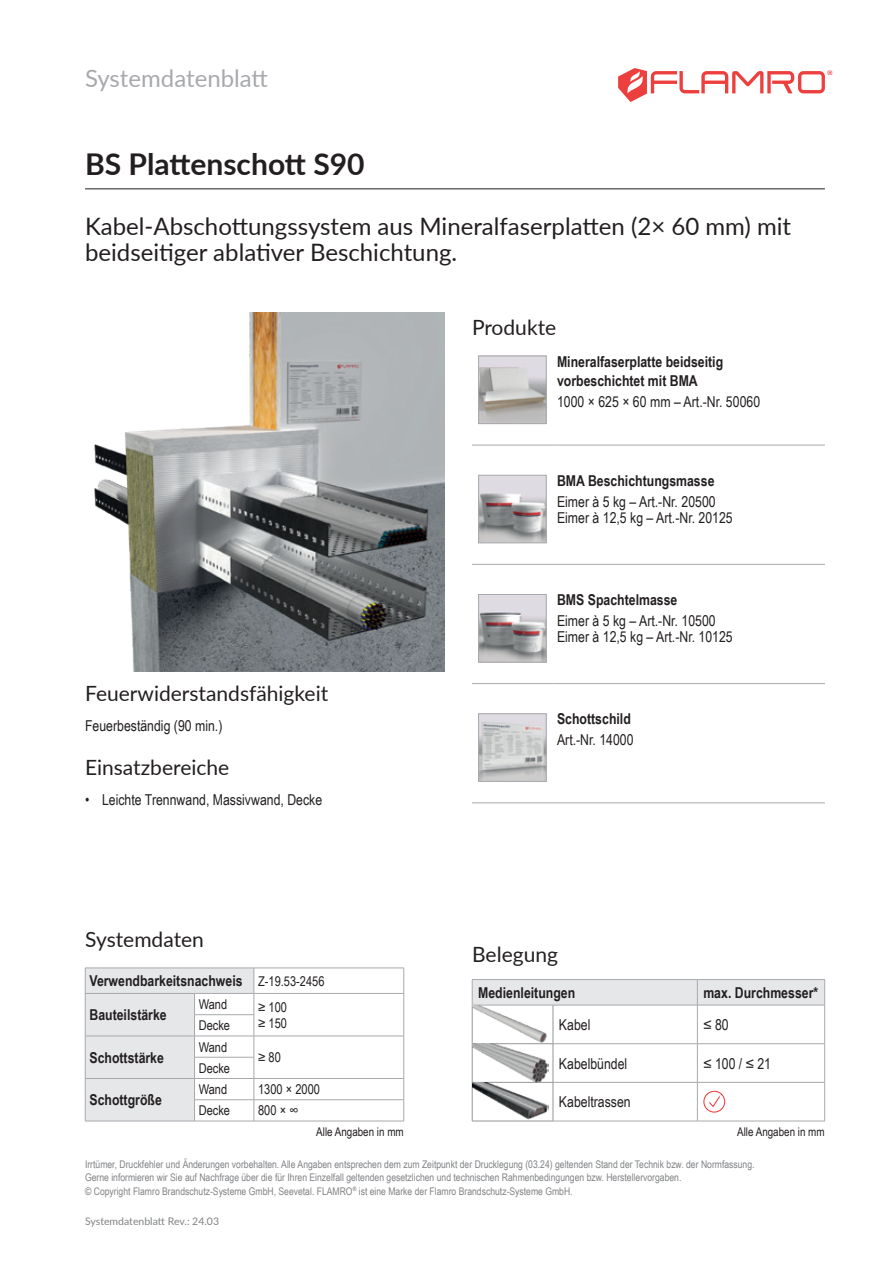
<style>
.page{position:relative;width:893px;height:1263px;background:#fff}
.page>*{position:absolute;margin:0;border:0;box-sizing:border-box;transform-origin:0 0}
.t1{font:700 30px "Lato";color:#231f20}
.t2{font:24px/25.5px "Lato";color:#231f20}
.t3{font:24px "Lato";color:#a8a9ad}
.t4{font:21px "Lato";color:#231f20}
.t5{font:15px/16.5px "Arial Narrow";color:#231f20}
.t6{font:700 15px/19.5px "Arial Narrow";color:#231f20}
.t7{font:13.5px "Arial Narrow";color:#231f20}
.t8{font:12px "Arial Narrow";color:#231f20}
.t9{font:10.5px/13.6px "Arial Narrow";color:#808285}
.t10{font:10.5px "Lato";color:#808285}
.s1{font-weight:400;font-size:13.5px}
</style>
<div class="page">
<svg style="left:618px;top:68px;width:214px;height:34px"></svg>
<hr style="left:85px;top:188px;width:740px;height:1px;background:#231f20">
<hr style="left:472px;top:1121px;width:81px;height:1px;background:#939598">
<hr style="left:553px;top:1121px;width:144px;height:1px;background:#a8a9ad">
<hr style="left:697px;top:1121px;width:128px;height:1px;background:#a8a9ad">
<svg style="left:472px;top:979px;width:353px;height:142px"></svg>
<hr style="left:85px;top:1121px;width:109px;height:1px;background:#a8a9ad">
<hr style="left:194px;top:1121px;width:60px;height:1px;background:#a8a9ad">
<hr style="left:254px;top:1121px;width:150px;height:1px;background:#a8a9ad">
<svg style="left:85px;top:968px;width:319px;height:153px"></svg>
<hr style="left:254px;top:993px;width:150px;height:1px;background:#a8a9ad">
<img style="left:94px;top:313px;width:350px;height:359px">
<hr style="left:553px;top:445px;width:272px;height:1px;background:#a8a9ad">
<hr style="left:472px;top:445px;width:81px;height:1px;background:#a8a9ad">
<img style="left:480px;top:358px;width:64px;height:64px">
<div style="left:478px;top:356px;width:68px;height:68px;border:1px solid #a8a9ad"></div>
<hr style="left:553px;top:683px;width:272px;height:1px;background:#a8a9ad">
<hr style="left:472px;top:683px;width:81px;height:1px;background:#a8a9ad">
<img style="left:480px;top:596px;width:64px;height:64px">
<div style="left:478px;top:594px;width:68px;height:68px;border:1px solid #a8a9ad"></div>
<hr style="left:472px;top:564px;width:81px;height:1px;background:#a8a9ad">
<hr style="left:553px;top:564px;width:272px;height:1px;background:#a8a9ad">
<img style="left:480px;top:477px;width:64px;height:64px">
<div style="left:478px;top:475px;width:68px;height:68px;border:1px solid #a8a9ad"></div>
<hr style="left:553px;top:803px;width:272px;height:1px;background:#a8a9ad">
<hr style="left:472px;top:803px;width:81px;height:1px;background:#a8a9ad">
<img style="left:480px;top:715px;width:64px;height:65px">
<div style="left:478px;top:713px;width:68px;height:69px;border:1px solid #a8a9ad"></div>
<h2 class="t3" style="left:85px;top:61px;width:184px">Systemdatenblatt</h2>
<h1 class="t1" style="left:85px;top:142px;width:281px">BS Plattenschott S90</h1>
<h2 class="t2" style="left:85px;top:213px;width:708px">Kabel-Abschottungssystem aus Mineralfaserplatten (2× 60 mm) mit beidseitiger ablativer Beschichtung.</h2>
<h3 class="t4" style="left:472px;top:312px;width:86px">Produkte</h3>
<h3 class="t6" style="left:557px;top:351px;width:168px">Mineralfaserplatte beidseitig vorbeschichtet mit BMA</h3>
<h3 class="t5" style="left:557px;top:393px;width:205px">1000 × 625 × 60 mm – Art.-Nr. 50060</h3>
<h3 class="t6" style="left:557px;top:470px;width:159px">BMA Beschichtungsmasse</h3>
<h3 class="t5" style="left:557px;top:493px;width:177px">Eimer à 5 kg – Art.-Nr. 20500<br>Eimer à 12,5 kg – Art.-Nr. 20125</h3>
<h3 class="t4" style="left:85px;top:678px;width:245px">Feuerwiderstandsfähigkeit</h3>
<h3 class="t5" style="left:85px;top:716px;width:139px">Feuerbeständig (90 min.)</h3>
<h3 class="t4" style="left:85px;top:752px;width:146px">Einsatzbereiche</h3>
<h3 class="t5" style="left:85px;top:791px;width:239px">• Leichte Trennwand, Massivwand, Decke</h3>
<h3 class="t4" style="left:85px;top:924px;width:120px">Systemdaten</h3>
<h3 class="t6" style="left:89px;top:970px;width:237px">Verwendbarkeitsnachweis <span class="s1">Z-19.53-2456</span></h3>
<h3 class="t6" style="left:89px;top:1004px;width:79px">Bauteilstärke</h3>
<p class="t7" style="left:199px;top:994px;width:30px">Wand</p>
<p class="t7" style="left:258px;top:997px;width:30px">≥ 100</p>
<p class="t7" style="left:199px;top:1015px;width:33px">Decke</p>
<p class="t7" style="left:258px;top:1013px;width:30px">≥ 150</p>
<h3 class="t6" style="left:89px;top:1047px;width:76px">Schottstärke</h3>
<h3 class="t6" style="left:89px;top:1089px;width:74px">Schottgröße</h3>
<p class="t7" style="left:199px;top:1037px;width:30px">Wand</p>
<p class="t7" style="left:199px;top:1058px;width:33px">Decke</p>
<p class="t7" style="left:258px;top:1047px;width:24px">≥ 80</p>
<p class="t7" style="left:199px;top:1079px;width:30px">Wand</p>
<p class="t7" style="left:258px;top:1079px;width:63px">1300 × 2000</p>
<p class="t7" style="left:199px;top:1101px;width:33px">Decke</p>
<p class="t7" style="left:258px;top:1101px;width:42px">800 × ∞</p>
<p class="t8" style="left:316px;top:1123px;width:89px">Alle Angaben in mm</p>
<h3 class="t6" style="left:557px;top:589px;width:122px">BMS Spachtelmasse</h3>
<h3 class="t5" style="left:557px;top:612px;width:177px">Eimer à 5 kg – Art.-Nr. 10500<br>Eimer à 12,5 kg – Art.-Nr. 10125</h3>
<h3 class="t6" style="left:557px;top:709px;width:75px">Schottschild</h3>
<h3 class="t5" style="left:557px;top:731px;width:78px">Art.-Nr. 14000</h3>
<h3 class="t4" style="left:472px;top:940px;width:87px">Belegung</h3>
<h3 class="t6" style="left:478px;top:982px;width:99px">Medienleitungen</h3>
<h3 class="t6" style="left:703px;top:982px;width:116px">max. Durchmesser*</h3>
<h3 class="t5" style="left:559px;top:1016px;width:33px">Kabel</h3>
<h3 class="t5" style="left:703px;top:1016px;width:27px">≤ 80</h3>
<h3 class="t5" style="left:559px;top:1054px;width:70px">Kabelbündel</h3>
<h3 class="t5" style="left:703px;top:1054px;width:69px">≤ 100 / ≤ 21</h3>
<h3 class="t5" style="left:559px;top:1093px;width:73px">Kabeltrassen</h3>
<p class="t8" style="left:737px;top:1123px;width:89px">Alle Angaben in mm</p>
<p class="t9" style="left:85px;top:1157px;width:671px">Irrtümer, Druckfehler und Änderungen vorbehalten. Alle Angaben entsprechen dem zum Zeitpunkt der Drucklegung (03.24) geltenden Stand der Technik bzw. der Normfassung.<br>Gerne informieren wir Sie auf Nachfrage über die für Ihren Einzelfall geltenden gesetzlichen und technischen Rahmenbedingungen bzw. Herstellervorgaben.<br>© Copyright Flamro Brandschutz-Systeme GmbH, Seevetal. FLAMRO<sup>®</sup> ist eine Marke der Flamro Brandschutz-Systeme GmbH.</p>
<p class="t10" style="left:85px;top:1213px;width:136px">Systemdatenblatt Rev.: 24.03</p>
</div>
